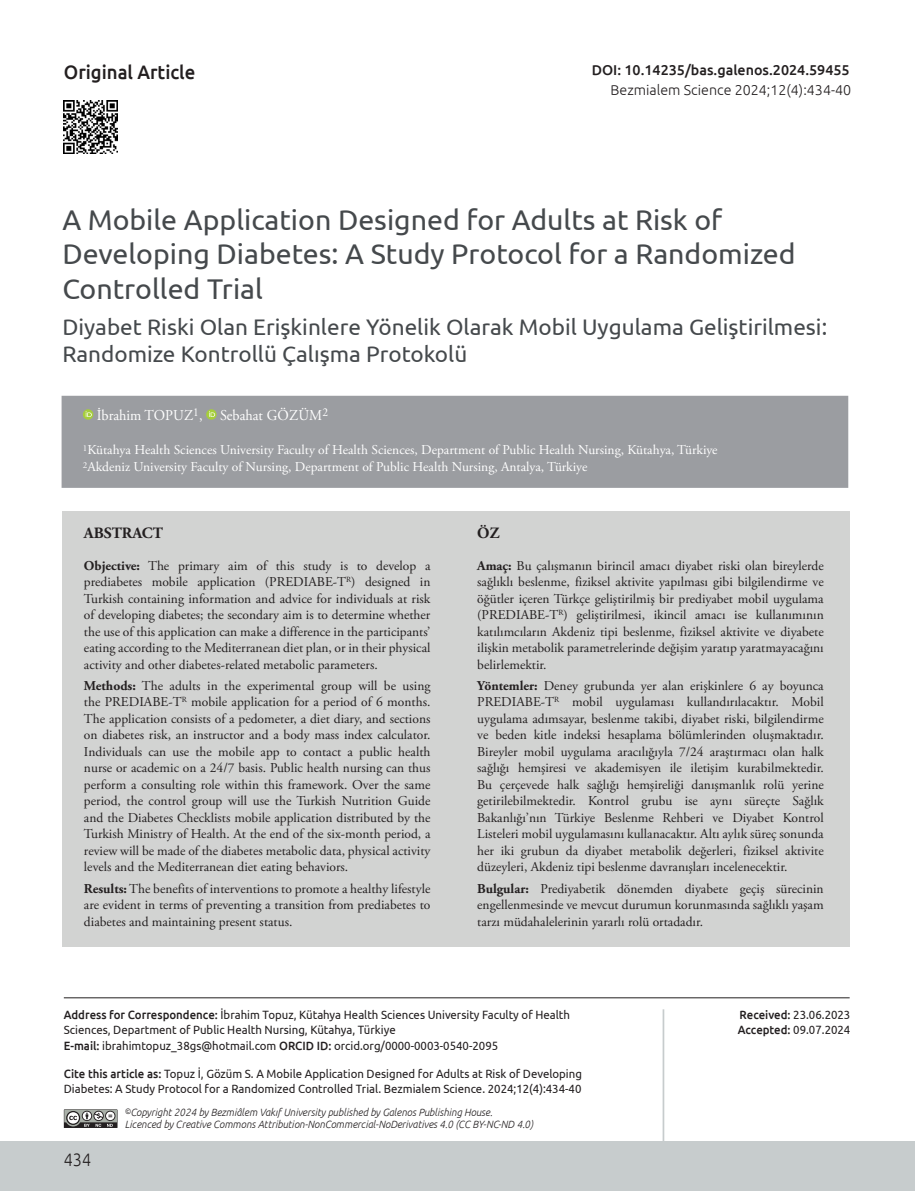
<style>
.page{position:relative;width:915px;height:1191px;background:#fff}
.page>*{position:absolute;margin:0;border:0;box-sizing:border-box;transform-origin:0 0}
.BASLIK{font:28.5px/35px "Ubuntu";color:#45494c}
._2__BASLIK{font:22.5px/27px "Ubuntu";color:#45494c}
.t1{font:500 19.5px "Ubuntu";color:#231f20;scale:.95 1}
.t2{font:300 18px "Ubuntu";color:#231f20;scale:.9 1}
.ABSTRACT_BASLIK{font:700 15.75px "Adobe Garamond Pro";color:#231f20}
.YAZARLAR{font:15px "Adobe Garamond Pro";color:#fff;scale:.95 1}
.DOİ{font:500 14.25px "Ubuntu";color:#231f20}
.SAYFA_ARA{font:300 14.25px "Ubuntu";color:#231f20}
.OZET{font:13.5px/16.5px "Adobe Garamond Pro";color:#231f20;text-align:justify}
.KURUM{font:13.5px "Adobe Garamond Pro";color:#fff}
.CITE_AS{font:12px/15px "Ubuntu";color:#231f20;scale:.95 1}
.t3{font:italic 300 10.5px/12px "Ubuntu";color:#231f20;scale:.95 1}
.s1{font-weight:700}
.s2{font-weight:500}
.s3{font-size:7.8px}
</style>
<div class="page">
<div style="left:0;top:1141px;width:914px;height:50px;background:#c7cccd"></div>
<svg style="left:64px;top:1109px;width:53px;height:19px"></svg>
<hr style="left:64px;top:997px;width:785px;height:1px;background:#231f20">
<hr style="left:662px;top:1009px;width:2px;height:149px;background:#c7cccd">
<img style="left:64px;top:100px;width:53px;height:54px">
<div style="left:63px;top:512px;width:393px;height:435px;background:#d2d3d2"></div>
<div style="left:456px;top:512px;width:393px;height:435px;background:#d2d3d2"></div>
<div style="left:62px;top:396px;width:786px;height:92px;background:#9b9da1"></div>
<svg style="left:83px;top:409px;width:10px;height:11px"></svg>
<svg style="left:86px;top:411px;width:6px;height:6px"></svg>
<div style="left:206px;top:409px;width:10px;height:11px;background:#a6ce3b;border-radius:50%"></div>
<svg style="left:209px;top:411px;width:6px;height:6px"></svg>
<h3 class="t1" style="left:64px;top:60px;width:140px">Original Article</h3>
<p class="DOİ" style="left:591px;top:61px;width:259px">DOI: 10.14235/bas.galenos.2024.59455</p>
<p class="SAYFA_ARA" style="left:610px;top:81px;width:242px">Bezmialem Science 2024;12(4):434-40</p>
<p class="BASLIK" style="left:62px;top:201px;width:734px">A Mobile Application Designed for Adults at Risk of<br>Developing Diabetes: A Study Protocol for a Randomized<br>Controlled Trial</p>
<p class="_2__BASLIK" style="left:62px;top:313px;width:766px">Diyabet Riski Olan Erişkinlere Yönelik Olarak Mobil Uygulama Geliştirilmesi:<br>Randomize Kontrollü Çalışma Protokolü</p>
<p class="YAZARLAR" style="left:97px;top:406px;width:245px">İbrahim TOPUZ<sup>1</sup>, Sebahat GÖZÜM<sup>2</sup></p>
<p class="KURUM" style="left:83px;top:442px;width:636px"><sup>1</sup>Kütahya Health Sciences University Faculty of Health Sciences, Department of Public Health Nursing, Kütahya, Türkiye</p>
<p class="KURUM" style="left:83px;top:458px;width:506px"><sup>2</sup>Akdeniz University Faculty of Nursing, Department of Public Health Nursing, Antalya, Türkiye</p>
<p class="ABSTRACT_BASLIK" style="left:84px;top:524px;width:80px">ABSTRACT</p>
<p class="OZET" style="left:84px;top:557px;width:348px"><span class="s1">Objective:</span> The primary aim of this study is to develop a prediabetes mobile application (PREDIABE-T<sup>R</sup>) designed in Turkish containing information and advice for individuals at risk of developing diabetes; the secondary aim is to determine whether the use of this application can make a difference in the participants’ eating according to the Mediterranean diet plan, or in their physical activity and other diabetes-related metabolic parameters.</p>
<p class="OZET" style="left:84px;top:677px;width:348px"><span class="s1">Methods:</span> The adults in the experimental group will be using the PREDIABE-T<sup>R</sup> mobile application for a period of 6 months.<br>The application consists of a pedometer, a diet diary, and sections on diabetes risk, an instructor and a body mass index calculator.<br>Individuals can use the mobile app to contact a public health nurse or academic on a 24/7 basis. Public health nursing can thus perform a consulting role within this framework. Over the same period, the control group will use the Turkish Nutrition Guide and the Diabetes Checklists mobile application distributed by the Turkish Ministry of Health. At the end of the six-month period, a review will be made of the diabetes metabolic data, physical activity levels and the Mediterranean diet eating behaviors.</p>
<p class="OZET" style="left:84px;top:880px;width:348px"><span class="s1">Results:</span> The benefits of interventions to promote a healthy lifestyle are evident in terms of preventing a transition from prediabetes to diabetes and maintaining present status.</p>
<p class="ABSTRACT_BASLIK" style="left:477px;top:524px;width:24px">ÖZ</p>
<p class="OZET" style="left:477px;top:557px;width:348px"><span class="s1">Amaç:</span> Bu çalışmanın birincil amacı diyabet riski olan bireylerde sağlıklı beslenme, fiziksel aktivite yapılması gibi bilgilendirme ve öğütler içeren Türkçe geliştirilmiş bir prediyabet mobil uygulama (PREDIABE-T<sup>R</sup>) geliştirilmesi, ikincil amacı ise kullanımının katılımcıların Akdeniz tipi beslenme, fiziksel aktivite ve diyabete ilişkin metabolik parametrelerinde değişim yaratıp yaratmayacağını belirlemektir.</p>
<p class="OZET" style="left:477px;top:677px;width:348px"><span class="s1">Yöntemler:</span> Deney grubunda yer alan erişkinlere 6 ay boyunca PREDIABE-T<sup>R</sup> mobil uygulaması kullandırılacaktır. Mobil uygulama adımsayar, beslenme takibi, diyabet riski, bilgilendirme ve beden kitle indeksi hesaplama bölümlerinden oluşmaktadır.<br>Bireyler mobil uygulama aracılığıyla 7/24 araştırmacı olan halk sağlığı hemşiresi ve akademisyen ile iletişim kurabilmektedir.<br>Bu çerçevede halk sağlığı hemşireliği danışmanlık rolü yerine getirilebilmektedir. Kontrol grubu ise aynı süreçte Sağlık Bakanlığı’nın Türkiye Beslenme Rehberi ve Diyabet Kontrol Listeleri mobil uygulamasını kullanacaktır. Altı aylık süreç sonunda her iki grubun da diyabet metabolik değerleri, fiziksel aktivite düzeyleri, Akdeniz tipi beslenme davranışları incelenecektir.</p>
<p class="OZET" style="left:477px;top:880px;width:348px"><span class="s1">Bulgular:</span> Prediyabetik dönemden diyabete geçiş sürecinin engellenmesinde ve mevcut durumun korunmasında sağlıklı yaşam tarzı müdahalelerinin yararlı rolü ortadadır.</p>
<p class="CITE_AS" style="left:64px;top:1006px;width:534px"><span class="s2">Address for Correspondence:</span> İbrahim Topuz, Kütahya Health Sciences University Faculty of Health<br>Sciences, Department of Public Health Nursing, Kütahya, Türkiye</p>
<p class="CITE_AS" style="left:64px;top:1037px;width:458px"><span class="s2">E-mail:</span> ibrahimtopuz_38gs@hotmail.com <span class="s2">ORCID ID:</span> orcid.org/0000-0003-0540-2095</p>
<p class="CITE_AS" style="left:64px;top:1066px;width:546px"><span class="s2">Cite this article as:</span> Topuz İ, Gözüm S. A Mobile Application Designed for Adults at Risk of Developing<br>Diabetes: A Study Protocol for a Randomized Controlled Trial. Bezmialem Science. 2024;12(4):434-40</p>
<h3 class="t2" style="left:64px;top:1148px;width:32px">434</h3>
<p class="t3" style="left:125px;top:1106px;width:431px"><span class="s3">©</span>Copyright 2024 by Bezmiâlem Vakıf University published by Galenos Publishing House.<br>Licenced by Creative Commons Attribution-NonCommercial-NoDerivatives 4.0 (CC BY-NC-ND 4.0)</p>
<p class="CITE_AS" style="left:739px;top:1006px;width:118px"><span class="s2">Received:</span> 23.06.2023</p>
<p class="CITE_AS" style="left:737px;top:1022px;width:120px"><span class="s2">Accepted:</span> 09.07.2024</p>
</div>
